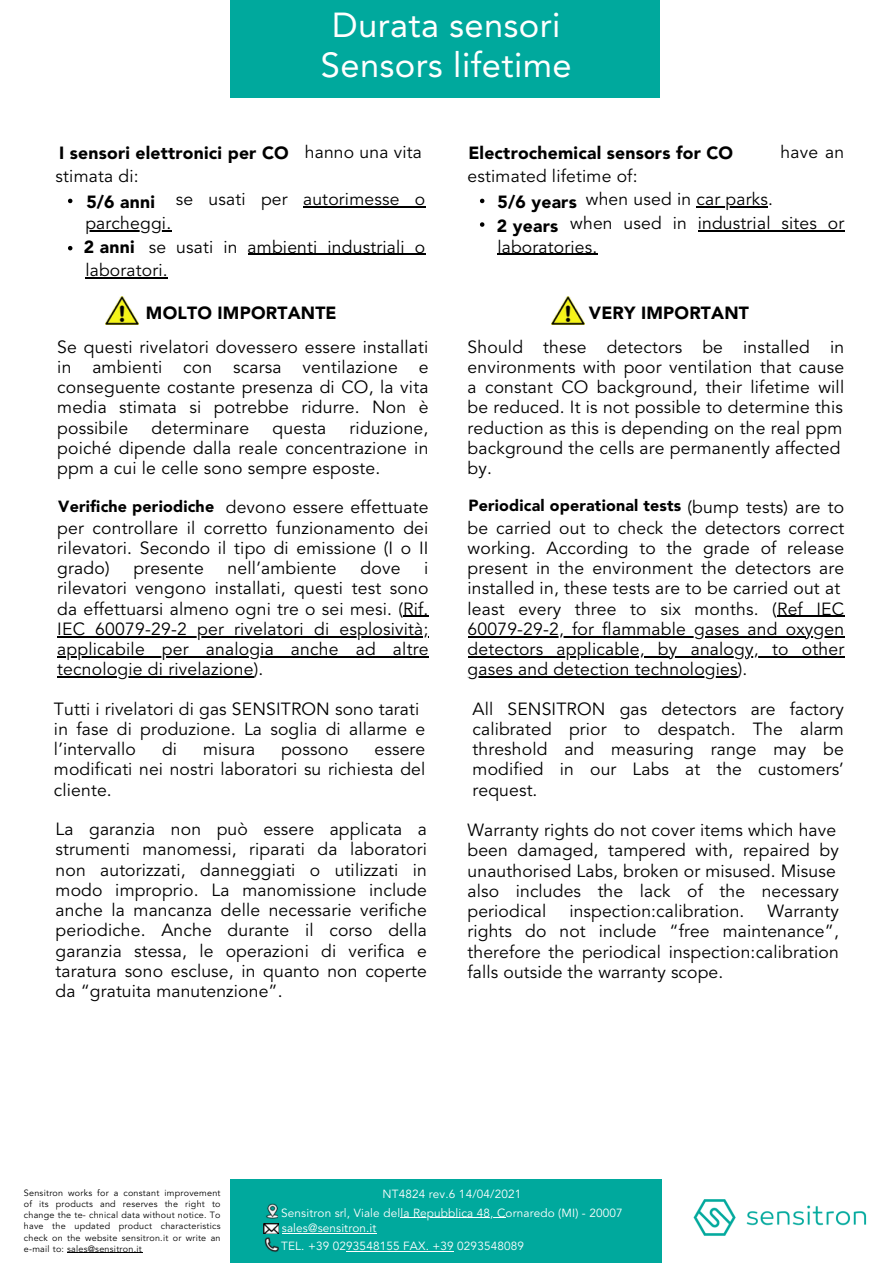
<style>
.page{position:relative;width:893px;height:1264px;background:#fff}
.page>*{position:absolute;margin:0;border:0;box-sizing:border-box;transform-origin:0 0}
.t1{font:34.5px/40.5px "Avenir LT Std";letter-spacing:.01em;color:#fff;text-align:center}
.t2{font:17.55px/20.2px "Avenir LT Std";letter-spacing:.01em;color:#000;text-align:justify}
.t3{font:900 17.55px "Avenir LT Std";letter-spacing:.01em;color:#000}
.t4{font:900 16.05px "Avenir LT Std";letter-spacing:.01em;color:#000}
.t5{font:11.7px "Avenir LT Std";letter-spacing:.01em;color:#fff}
.t6{font:9px/11.2px "Avenir LT Std";letter-spacing:.03em;color:#000;text-align:justify}
</style>
<div class="page">
<div style="left:230px;top:0;width:429px;height:98px;background:#00a99d"></div>
<img style="left:106px;top:296px;width:32px;height:28px">
<div style="left:230px;top:1179px;width:431px;height:83px;background:#00a99d"></div>
<img style="left:266px;top:1203px;width:12px;height:15px">
<img style="left:263px;top:1223px;width:15px;height:10px">
<img style="left:264px;top:1237px;width:15px;height:14px">
<img style="left:693px;top:1199px;width:174px;height:37px">
<hr style="left:67px;top:1252px;width:75px;height:1px;background:#000">
<hr style="left:400px;top:1217px;width:105px;height:1px;background:#fff">
<hr style="left:282px;top:1232px;width:94px;height:1px;background:#fff">
<hr style="left:346px;top:1251px;width:108px;height:1px;background:#fff">
<hr style="left:403px;top:615px;width:25px;height:2px;background:#000">
<hr style="left:57px;top:636px;width:371px;height:1px;background:#000">
<hr style="left:57px;top:656px;width:371px;height:1px;background:#000">
<hr style="left:57px;top:676px;width:197px;height:1px;background:#000">
<svg style="left:68px;top:199px;width:4px;height:4px"></svg>
<hr style="left:303px;top:206px;width:122px;height:2px;background:#000">
<hr style="left:85px;top:230px;width:86px;height:1px;background:#000">
<svg style="left:68px;top:246px;width:4px;height:4px"></svg>
<hr style="left:247px;top:254px;width:178px;height:1px;background:#000">
<hr style="left:85px;top:277px;width:83px;height:1px;background:#000">
<svg style="left:480px;top:199px;width:4px;height:4px"></svg>
<hr style="left:696px;top:206px;width:72px;height:2px;background:#000">
<svg style="left:480px;top:222px;width:4px;height:5px"></svg>
<hr style="left:697px;top:230px;width:147px;height:1px;background:#000">
<hr style="left:497px;top:254px;width:100px;height:1px;background:#000">
<hr style="left:777px;top:615px;width:67px;height:2px;background:#000">
<hr style="left:467px;top:636px;width:377px;height:1px;background:#000">
<hr style="left:467px;top:656px;width:377px;height:1px;background:#000">
<hr style="left:467px;top:676px;width:270px;height:1px;background:#000">
<img style="left:551px;top:296px;width:33px;height:28px">
<p class="t1" style="left:321px;top:7px;width:252px">Durata sensori<br>Sensors lifetime</p>
<p class="t2" style="left:56px;top:144px;width:368px">I sensori elettrochim ci per CO hanno una vita</p>
<p class="t2" style="left:56px;top:167px;width:85px">stimata di:</p>
<p class="t3" style="left:59px;top:145px;width:231px">I sensori elettronici per CO</p>
<p class="t3" style="left:86px;top:194px;width:70px">5/6 anni</p>
<p class="t3" style="left:84px;top:240px;width:52px">2 anni</p>
<p class="t2" style="left:85px;top:189px;width:341px;line-height:23.5px">5/6 anni se usati per autorimesse o parcheggi.</p>
<p class="t2" style="left:85px;top:236px;width:341px;line-height:23.5px;text-indent:20px">anni se usati in ambienti industriali o laboratori.</p>
<p class="t2" style="left:780px;top:144px;width:65px">have an</p>
<p class="t3" style="left:468px;top:145px;width:266px">Electrochemical sensors for CO</p>
<p class="t3" style="left:497px;top:194px;width:81px">5/6 years</p>
<p class="t3" style="left:497px;top:218px;width:63px">2 years</p>
<p class="t2" style="left:467px;top:167px;width:171px">estimated lifetime of:</p>
<p class="t2" style="left:497px;top:191px;width:277px">5/6 years when used in car parks.</p>
<p class="t2" style="left:497px;top:213px;width:348px;line-height:23.5px">2 years when used in industrial sites or laboratories.</p>
<p class="t3" style="left:146px;top:305px;width:192px">MOLTO IMPORTANTE</p>
<p class="t3" style="left:588px;top:305px;width:162px">VERY IMPORTANT</p>
<p class="t2" style="left:57px;top:338px;width:373px">Se questi rivelatori dovessero essere installati in ambienti con scarsa ventilazione e conseguente costante presenza di CO, la vita media stimata si potrebbe ridurre. Non è possibile</p>
<p class="t2" style="left:467px;top:338px;width:378px">Should these detectors be installed in environments with poor ventilation that cause a constant CO background, their lifetime will be reduced. It is not possible to determine this</p>
<p class="t2" style="left:467px;top:419px;width:376px">reduction as this is depending on the real ppm</p>
<p class="t2" style="left:467px;top:439px;width:374px">background the cells are permanently affected</p>
<p class="t2" style="left:467px;top:459px;width:26px">by.</p>
<p class="t2" style="left:467px;top:499px;width:179px">Periodical operational</p>
<p class="t2" style="left:57px;top:419px;width:372px;text-indent:292px">riduzione, poiché dipende dalla reale concentrazione in ppm a cui le celle sono sempre esposte.</p>
<p class="t2" style="left:151px;top:419px;width:99px">determinare</p>
<p class="t2" style="left:272px;top:419px;width:55px">questa</p>
<p class="t4" style="left:58px;top:499px;width:157px">Verifiche periodiche</p>
<p class="t4" style="left:468px;top:498px;width:214px">Periodical operational tests</p>
<p class="t2" style="left:57px;top:499px;width:373px">Verifiche periodiche devono essere effettuate per controllare il corretto funzionamento dei rilevatori. Secondo il tipo di emissione (I o II grado)</p>
<p class="t2" style="left:467px;top:499px;width:378px;text-indent:220px">(bump tests) are to be carried out to check the detectors correct working. According to the grade of release present in the environment the detectors are installed in, these tests are to be carried out at</p>
<p class="t2" style="left:467px;top:600px;width:378px">least every three to six months. (Ref IEC 60079-29-2, for flammable gases and oxygen detectors applicable, by analogy, to other gases and detection technologies).</p>
<p class="t2" style="left:472px;top:700px;width:373px">All SENSITRON gas detectors are factory calibrated prior to despatch. The alarm threshold and measuring range may be modified in our Labs at the customers’ request.</p>
<p class="t2" style="left:133px;top:559px;width:72px">presente</p>
<p class="t2" style="left:227px;top:559px;width:110px">nell’ambiente</p>
<p class="t2" style="left:360px;top:559px;width:41px">dove</p>
<p class="t2" style="left:57px;top:559px;width:373px;text-indent:367px">i rilevatori vengono installati, questi test sono da effettuarsi almeno ogni tre o sei mesi. (Rif.<br>IEC 60079-29-2 per rivelatori di esplosività; applicabile per analogia anche ad altre tecnologie di rivelazione).</p>
<p class="t2" style="left:54px;top:700px;width:367px">Tutti i rivelatori di gas SENSITRON sono tarati</p>
<p class="t2" style="left:54px;top:720px;width:373px">in fase di produzione. La soglia di allarme e l’intervallo</p>
<p class="t2" style="left:162px;top:740px;width:17px">di</p>
<p class="t2" style="left:203px;top:740px;width:53px">misura</p>
<p class="t2" style="left:281px;top:740px;width:69px">possono</p>
<p class="t2" style="left:54px;top:740px;width:373px;text-indent:320px">essere modificati nei nostri laboratori su richiesta del cliente.</p>
<p class="t2" style="left:56px;top:820px;width:373px">La garanzia non può essere applicata a strumenti manomessi, riparati da laboratori non autorizzati, danneggiati o utilizzati in modo improprio. La manomissione include anche la mancanza delle necessarie verifiche periodiche. Anche durante il corso della garanzia stessa, le operazioni di verifica e taratura sono escluse, in quanto non coperte da “gratuita manutenzione”.</p>
<p class="t2" style="left:467px;top:821px;width:370px">Warranty rights do not cover items which have</p>
<p class="t2" style="left:467px;top:841px;width:373px">been damaged, tampered with, repaired by unauthorised Labs, broken or misused. Misuse</p>
<p class="t2" style="left:467px;top:882px;width:373px">also includes the lack of the necessary periodical</p>
<p class="t2" style="left:569px;top:902px;width:177px">inspection:calibration.</p>
<p class="t2" style="left:467px;top:902px;width:373px;text-indent:300px">Warranty rights do not include “free maintenance”, therefore the periodical inspection:calibration falls outside the warranty scope.</p>
<p class="t6" style="left:24px;top:1187px;width:198px">Sensitron works for a constant improvement of its products and reserves the right to change the te- chnical data without notice. To have the updated product characteristics check on the website sensitron.it or write an e-mail to: sales@sensitron.it</p>
<p class="t5" style="left:382px;top:1188px;width:140px">NT4824 rev.6 14/04/2021</p>
<p class="t5" style="left:281px;top:1207px;width:343px">Sensitron srl, Viale della Repubblica 48, Cornaredo (MI) - 20007</p>
<p class="t5" style="left:282px;top:1222px;width:96px">sales@sensitron.it</p>
<p class="t5" style="left:281px;top:1241px;width:244px">TEL. +39 0293548155 FAX. +39 0293548089</p>
</div>
